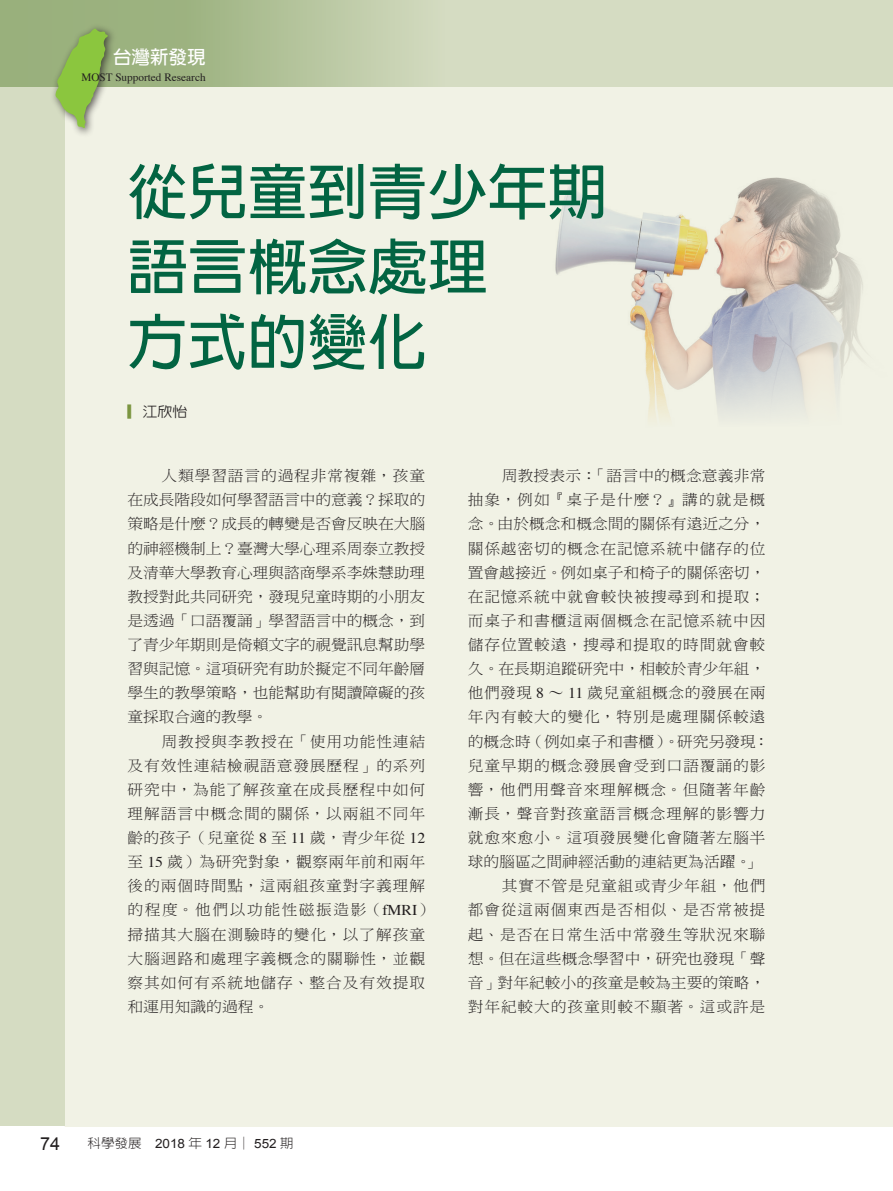
<style>
.page{position:relative;width:893px;height:1191px;background:#fff}
.page>*{position:absolute;margin:0;border:0;box-sizing:border-box;transform-origin:0 0}
.單元{font:700 60px/75px "AR New Hei B5";color:#026442}
.t1{font:700 18.6px "AR New Hei B5";color:#fff;scale:.95 1}
.t2{font:700 18.6px "AR New Hei B5";color:#fff}
.t3{font:18px "Arial";color:#231f20}
.內文{font:15px/24.2px "DF Ming Std W3";letter-spacing:.055em;color:#231f20;text-align:justify;scale:1.05 1}
.作者-開頭{font:500 14.25px "AR New Hei B5";color:#231f20;scale:1.05 1}
.t4{font:12.9px "Arial";color:#231f20;scale:1.05 1}
.t5{font:11.25px "Times";color:#231f20}
.t6{font:11.25px "Times";letter-spacing:.045em;color:#231f20}
.s1{font-size:19.5px}
.s2{color:#7b9540}
.s3{font-family:"Times"}
.s4{font-family:"AR New Hei B5";font-weight:300}
</style>
<div class="page">
<div style="left:0;top:0;width:893px;height:1126px;background:#d5dcc2"></div>
<div style="left:65px;top:87px;width:828px;height:1039px;background:#f1f2e5"></div>
<div style="left:0;top:0;width:591px;height:87px;background:linear-gradient(to right,#8da76e,#dfe3ce)"></div>
<div style="left:50px;top:23px;width:67px;height:115px;background:#231f20;opacity:.75"></div>
<svg style="left:53px;top:27px;width:57px;height:101px"></svg>
<img style="left:555px;top:177px;width:309px;height:241px">
<p class="t1" style="left:113px;top:45px;width:94px">台灣新發現</p>
<p class="t5" style="left:81px;top:67px;width:126px">MOST Supported Research</p>
<p class="t2" style="left:111px;top:48px;width:76px">一般報導</p>
<p class="t6" style="left:97px;top:66px;width:89px"><span class="s1">G</span>eneral Articles</p>
<p class="單元" style="left:128px;top:154px;width:481px">從兒童到青少年期語言概念處理<br>方式的變化</p>
<p class="作者-開頭" style="left:128px;top:404px;width:59px"><span class="s2">▎</span>江欣怡</p>
<p class="內文" style="left:128px;top:463px;width:285px;text-indent:34px">人類學習語言的過程非常複雜，孩童在成長階段如何學習語言中的意義？採取的策略是什麼？成長的轉變是否會反映在大腦的神經機制上？臺灣大學心理系周泰立教授及清華大學教育心理與諮商學系李姝慧助理教授對此共同研究，發現兒童時期的小朋友是透過「口語覆誦」學習語言中的概念，到了青少年期則是倚賴文字的視覺訊息幫助學習與記憶。這項研究有助於擬定不同年齡層學生的教學策略，也能幫助有閱讀障礙的孩童採取合適的教學。</p>
<p class="內文" style="left:128px;top:729px;width:292px;text-align:left;text-indent:34px">周教授與李教授在「使用功能性連結及有效性連結檢視語意發展歷程」的系列研究中，為能了解孩童在成長歷程中如何理解語言中概念間的關係，以兩組不同年齡的孩子（兒童從 <span class="s3">8</span> 至 <span class="s3">11</span> 歲，青少年從 <span class="s3">12</span>至 <span class="s3">15</span> 歲）為研究對象，觀察兩年前和兩年後的兩個時間點，這兩組孩童對字義理解的程度。他們以功能性磁振造影（<span class="s3">fMRI</span>）掃描其大腦在測驗時的變化，以了解孩童大腦迴路和處理字義概念的關聯性，並觀察其如何有系統地儲存、整合及有效提取和運用知識的過程。</p>
<p class="內文" style="left:468px;top:463px;width:289px;text-align:left;text-indent:34px">周教授表示：「語言中的概念意義非常抽象，例如『桌子是什麼？』講的就是概念。由於概念和概念間的關係有遠近之分，關係越密切的概念在記憶系統中儲存的位置會越接近。例如桌子和椅子的關係密切，在記憶系統中就會較快被搜尋到和提取；而桌子和書櫃這兩個概念在記憶系統中因儲存位置較遠，搜尋和提取的時間就會較久。在長期追蹤研究中，相較於青少年組，他們發現 <span class="s3">8</span> ∼ <span class="s3">11</span> 歲兒童組概念的發展在兩年內有較大的變化，特別是處理關係較遠的概念時（例如桌子和書櫃）。研究另發現：兒童早期的概念發展會受到口語覆誦的影響，他們用聲音來理解概念。但隨著年齡漸長，聲音對孩童語言概念理解的影響力就愈來愈小。這項發展變化會隨著左腦半球的腦區之間神經活動的連結更為活躍。」</p>
<p class="內文" style="left:468px;top:873px;width:285px;text-indent:34px">其實不管是兒童組或青少年組，他們都會從這兩個東西是否相似、是否常被提起、是否在日常生活中常發生等狀況來聯想。但在這些概念學習中，研究也發現「聲音」對年紀較小的孩童是較為主要的策略，對年紀較大的孩童則較不顯著。這或許是</p>
<p class="t3" style="left:40px;top:1131px;width:22px">74</p>
<p class="t4" style="left:88px;top:1134px;width:198px"><span class="s4">科學發展</span> 2018 <span class="s4">年</span> 12 <span class="s4">月│</span> 552 <span class="s4">期</span></p>
</div>
